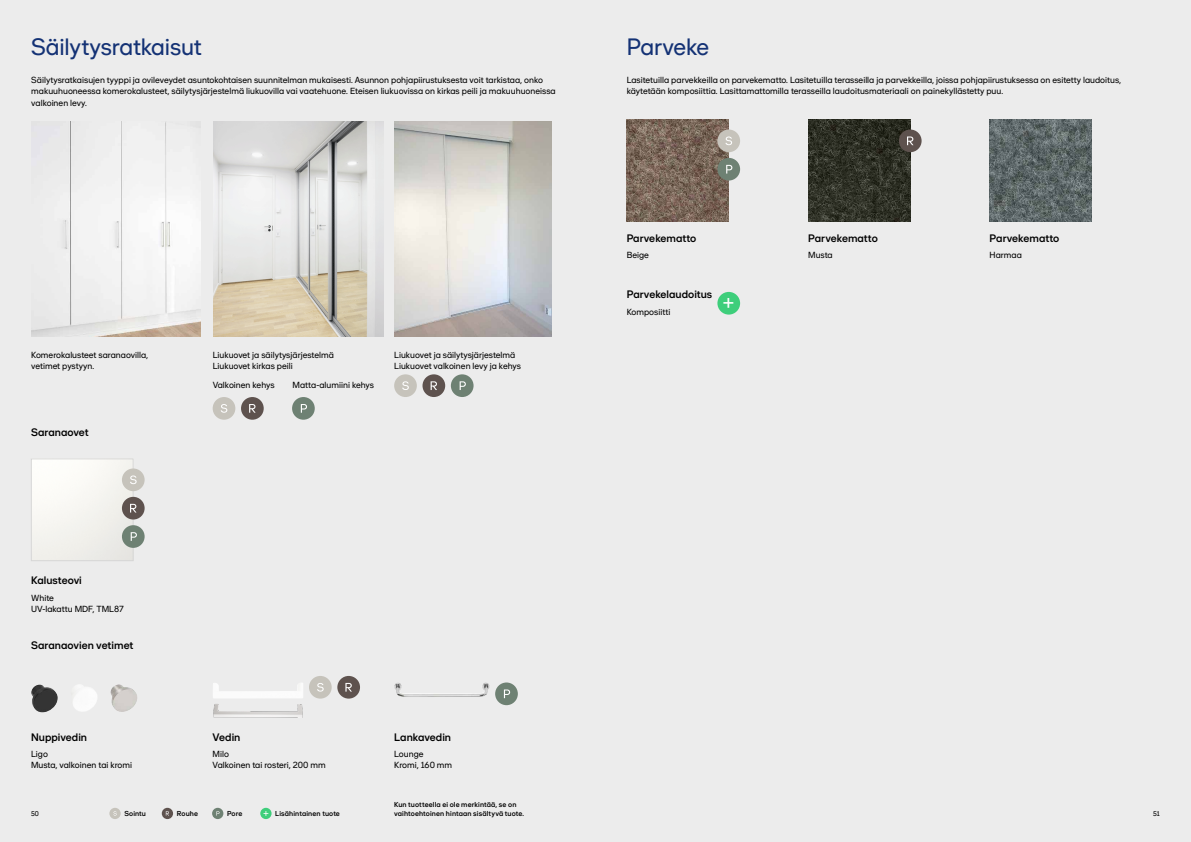
<style>
.page{position:relative;width:1191px;height:842px;background:#ececec}
.page>*{position:absolute;margin:0;border:0;box-sizing:border-box;transform-origin:0 0}
.t1{font:24px "Shape Sans";letter-spacing:-.01em;color:#143275}
.t2{font:21px "Shape Sans";color:#fff}
.t3{font:500 11px "Shape Sans";color:#000}
.t4{font:9px/11.5px "Shape Sans";color:#000}
.t5{font:500 7.3px "Shape Sans";letter-spacing:.015em;color:#000}
.t6{font:7px "Shape Sans Display";color:#000}
</style>
<div class="page">
<div style="left:260px;top:808px;width:11px;height:11px;background:#3ece7b;border-radius:50%"></div>
<svg style="left:263px;top:811px;width:5px;height:5px"></svg>
<div style="left:109px;top:808px;width:12px;height:11px;background:#c6c3bb;border-radius:50%"></div>
<svg style="left:113px;top:811px;width:4px;height:5px"></svg>
<svg style="left:212px;top:808px;width:11px;height:11px"></svg>
<div style="left:162px;top:808px;width:11px;height:11px;background:#5e524e;border-radius:50%"></div>
<svg style="left:166px;top:811px;width:3px;height:5px"></svg>
<img style="left:213px;top:121px;width:170px;height:215px">
<img style="left:31px;top:121px;width:169px;height:215px">
<div style="left:394px;top:374px;width:23px;height:23px;background:#c6c3bb;border-radius:50%"></div>
<svg style="left:402px;top:381px;width:7px;height:9px"></svg>
<div style="left:451px;top:374px;width:22px;height:23px;background:#6e8173;border-radius:50%"></div>
<svg style="left:459px;top:381px;width:7px;height:9px"></svg>
<div style="left:292px;top:397px;width:23px;height:23px;background:#6e8173;border-radius:50%"></div>
<svg style="left:301px;top:404px;width:6px;height:9px"></svg>
<div style="left:422px;top:374px;width:23px;height:23px;background:#5e524e;border-radius:50%"></div>
<svg style="left:430px;top:381px;width:7px;height:9px"></svg>
<div style="left:213px;top:397px;width:22px;height:23px;background:#c6c3bb;border-radius:50%"></div>
<svg style="left:221px;top:404px;width:6px;height:9px"></svg>
<div style="left:241px;top:397px;width:23px;height:23px;background:#5e524e;border-radius:50%"></div>
<svg style="left:249px;top:404px;width:7px;height:9px"></svg>
<img style="left:626px;top:120px;width:103px;height:102px">
<img style="left:989px;top:120px;width:102px;height:102px">
<img style="left:808px;top:120px;width:102px;height:102px">
<div style="left:899px;top:130px;width:22px;height:22px;background:#5e524e;border-radius:50%"></div>
<svg style="left:907px;top:136px;width:6px;height:9px"></svg>
<div style="left:717px;top:130px;width:23px;height:22px;background:#c6c3bb;border-radius:50%"></div>
<svg style="left:725px;top:137px;width:7px;height:8px"></svg>
<div style="left:717px;top:158px;width:23px;height:23px;background:#6e8173;border-radius:50%"></div>
<svg style="left:726px;top:165px;width:6px;height:9px"></svg>
<img style="left:394px;top:121px;width:157px;height:215px">
<div style="left:717px;top:292px;width:23px;height:23px;background:#3ece7b;border-radius:50%"></div>
<img style="left:213px;top:704px;width:90px;height:14px">
<img style="left:394px;top:682px;width:95px;height:15px">
<img style="left:213px;top:683px;width:90px;height:15px">
<img style="left:31px;top:685px;width:27px;height:27px">
<img style="left:73px;top:685px;width:24px;height:26px">
<img style="left:110px;top:684px;width:27px;height:28px">
<img style="left:33px;top:461px;width:98px;height:98px">
<div style="left:31px;top:459px;width:102px;height:102px;border:1px solid #d6d6d6"></div>
<div style="left:122px;top:468px;width:23px;height:23px;background:#c6c3bb;border-radius:50%"></div>
<svg style="left:130px;top:475px;width:7px;height:9px"></svg>
<div style="left:122px;top:525px;width:23px;height:23px;background:#6e8173;border-radius:50%"></div>
<svg style="left:131px;top:532px;width:6px;height:9px"></svg>
<div style="left:122px;top:497px;width:23px;height:22px;background:#5e524e;border-radius:50%"></div>
<svg style="left:130px;top:504px;width:6px;height:8px"></svg>
<div style="left:309px;top:676px;width:23px;height:23px;background:#c6c3bb;border-radius:50%"></div>
<svg style="left:317px;top:683px;width:7px;height:9px"></svg>
<div style="left:337px;top:676px;width:23px;height:23px;background:#5e524e;border-radius:50%"></div>
<svg style="left:345px;top:683px;width:7px;height:9px"></svg>
<div style="left:495px;top:682px;width:23px;height:23px;background:#6e8173;border-radius:50%"></div>
<svg style="left:504px;top:689px;width:6px;height:9px"></svg>
<h1 class="t1" style="left:31px;top:32px;width:172px">Säilytysratkaisut</h1>
<h1 class="t1" style="left:626px;top:32px;width:84px">Parveke</h1>
<p class="t4" style="left:31px;top:74px;width:526px">Säilytysratkaisujen tyyppi ja ovileveydet asuntokohtaisen suunnitelman mukaisesti. Asunnon pohjapiirustuksesta voit tarkistaa, onko makuuhuoneessa komerokalusteet, säilytysjärjestelmä liukuovilla vai vaatehuone. Eteisen liukuovissa on kirkas peili ja makuuhuoneissa valkoinen levy.</p>
<p class="t4" style="left:31px;top:348px;width:119px">Komerokalusteet saranaovilla, vetimet pystyyn.</p>
<p class="t4" style="left:213px;top:348px;width:123px">Liukuovet ja säilytysjärjestelmä<br>Liukuovet kirkas peili</p>
<p class="t4" style="left:213px;top:379px;width:63px">Valkoinen kehys</p>
<p class="t4" style="left:293px;top:379px;width:83px">Matta-alumiini kehys</p>
<p class="t3" style="left:31px;top:426px;width:59px">Saranaovet</p>
<p class="t4" style="left:394px;top:348px;width:128px">Liukuovet ja säilytysjärjestelmä<br>Liukuovet valkoinen levy ja kehys</p>
<p class="t3" style="left:31px;top:574px;width:52px">Kalusteovi</p>
<p class="t4" style="left:31px;top:592px;width:94px;line-height:11px">White<br>UV-lakattu MDF, TML87</p>
<p class="t3" style="left:31px;top:638px;width:104px">Saranaovien vetimet</p>
<p class="t3" style="left:31px;top:730px;width:58px">Nuppivedin</p>
<p class="t4" style="left:31px;top:748px;width:102px;line-height:11px">Ligo<br>Musta, valkoinen tai kromi</p>
<p class="t3" style="left:213px;top:730px;width:29px">Vedin</p>
<p class="t4" style="left:213px;top:748px;width:115px;line-height:11px">Milo<br>Valkoinen tai rosteri, 200 mm</p>
<p class="t3" style="left:394px;top:730px;width:58px">Lankavedin</p>
<p class="t4" style="left:394px;top:748px;width:59px;line-height:11px">Lounge<br>Kromi, 160 mm</p>
<p class="t5" style="left:394px;top:800px;width:124px">Kun tuotteella ei ole merkintää, se on</p>
<p class="t4" style="left:626px;top:74px;width:496px">Lasitetuilla parvekkeilla on parvekematto. Lasitetuilla terasseilla ja parvekkeilla, joissa pohjapiirustuksessa on esitetty laudoitus, käytetään komposiittia. Lasittamattomilla terasseilla laudoitusmateriaali on painekyllästetty puu.</p>
<p class="t3" style="left:626px;top:231px;width:71px">Parvekematto</p>
<p class="t4" style="left:626px;top:249px;width:24px">Beige</p>
<p class="t3" style="left:626px;top:288px;width:87px">Parvekelaudoitus</p>
<p class="t4" style="left:626px;top:306px;width:45px">Komposiitti</p>
<h2 class="t2" style="left:722px;top:290px;width:13px">+</h2>
<p class="t3" style="left:808px;top:231px;width:71px">Parvekematto</p>
<p class="t4" style="left:808px;top:249px;width:26px">Musta</p>
<p class="t3" style="left:989px;top:231px;width:71px">Parvekematto</p>
<p class="t4" style="left:989px;top:249px;width:34px">Harmaa</p>
<p class="t5" style="left:124px;top:809px;width:23px">Sointu</p>
<p class="t5" style="left:227px;top:809px;width:17px">Pore</p>
<p class="t5" style="left:275px;top:809px;width:66px">Lisähintainen tuote</p>
<p class="t5" style="left:177px;top:809px;width:23px">Rouhe</p>
<p class="t5" style="left:394px;top:809px;width:131px">vaihtoehtoinen hintaan sisältyvä tuote.</p>
<p class="t6" style="left:31px;top:809px;width:9px">50</p>
<p class="t6" style="left:1153px;top:809px;width:8px">51</p>
</div>
